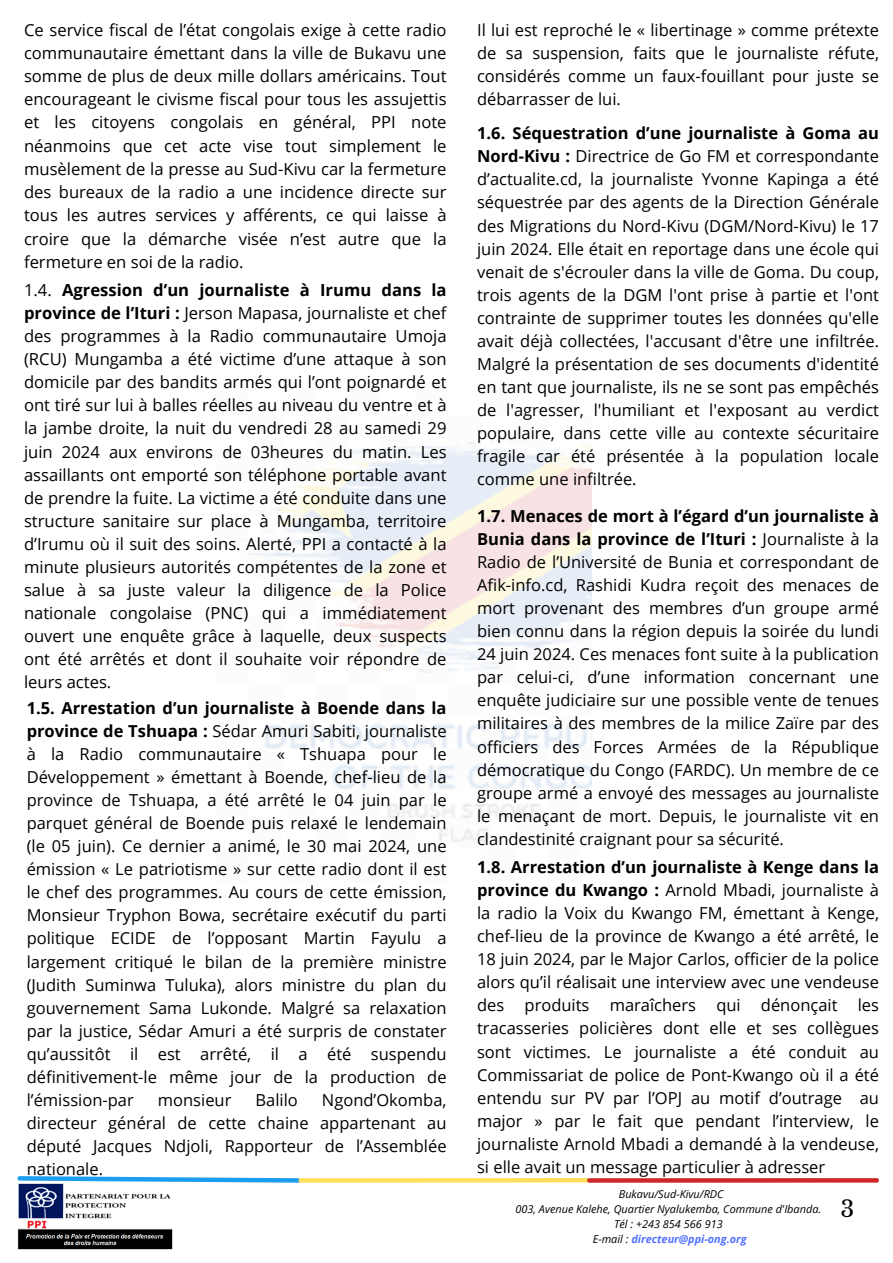
<style>
.page{position:relative;width:893px;height:1263px;background:#fff}
.page>*{position:absolute;margin:0;border:0;box-sizing:border-box;transform-origin:0 0}
.t1{font:22.5px "Libre Baskerville";color:#000}
.t2{font:16.58px/23.1px "Open Sans";color:#000;text-align:justify}
.t3{font:16.5px/23.1px "Open Sans";color:#000;text-align:justify}
.t4{font:italic 10.88px "Open Sans";color:#000}
.t5{font:italic 700 10.88px "Open Sans";color:#5271ff}
.s1{font-weight:700}
.s2{font-weight:400;color:#000}
</style>
<div class="page">
<img style="left:243px;top:438px;width:348px;height:404px">
<img style="left:17px;top:1185px;width:156px;height:65px">
<svg style="left:17px;top:1176px;width:284px;height:9px"></svg>
<div style="left:301px;top:1178px;width:286px;height:5px;background:#ffde59"></div>
<div style="left:589px;top:1178px;width:288px;height:5px;background:#ce2729"></div>
<p class="t2" style="left:24px;top:18px;width:424px">Ce service fiscal de l’état congolais exige à cette radio communautaire émettant dans la ville de Bukavu une somme de plus de deux mille dollars américains. Tout encourageant le civisme fiscal pour tous les assujettis et les citoyens congolais en général, PPI note néanmoins que cet acte vise tout simplement le musèlement de la presse au Sud-Kivu car la fermeture des bureaux de la radio a une incidence directe sur tous les autres services y afférents, ce qui laisse à croire que la démarche visée n’est autre que la fermeture en soi de la radio.</p>
<p class="t2" style="left:24px;top:278px;width:424px">1.4. <span class="s1">Agression d’un journaliste à Irumu dans la province de l’Ituri :</span> Jerson Mapasa, journaliste et chef des programmes à la Radio communautaire Umoja (RCU) Mungamba a été victime d’une attaque à son domicile par des bandits armés qui l’ont poignardé et ont tiré sur lui à balles réelles au niveau du ventre et à la jambe droite, la nuit du vendredi 28 au samedi 29 juin 2024 aux environs de 03heures du matin. Les assaillants ont emporté son téléphone portable avant de prendre la fuite. La victime a été conduite dans une structure sanitaire sur place à Mungamba, territoire d’Irumu où il suit des soins. Alerté, PPI a contacté à la minute plusieurs autorités compétentes de la zone et salue à sa juste valeur la diligence de la Police nationale congolaise (PNC) qui a immédiatement ouvert une enquête grâce à laquelle, deux suspects ont été arrêtés et dont il souhaite voir répondre de leurs actes.</p>
<h1 class="t3" style="left:27px;top:696px;width:421px"><span class="s1">1.5. Arrestation d’un journaliste à Boende dans la province de Tshuapa :</span> Sédar Amuri Sabiti, journaliste à la Radio communautaire « Tshuapa pour le Développement » émettant à Boende, chef-lieu de la province de Tshuapa, a été arrêté le 04 juin par le parquet général de Boende puis relaxé le lendemain (le 05 juin). Ce dernier a animé, le 30 mai 2024, une émission « Le patriotisme » sur cette radio dont il est le chef des programmes. Au cours de cette émission, Monsieur Tryphon Bowa, secrétaire exécutif du parti politique ECIDE de l’opposant Martin Fayulu a largement critiqué le bilan de la première ministre (Judith Suminwa Tuluka), alors ministre du plan du gouvernement Sama Lukonde. Malgré sa relaxation par la justice, Sédar Amuri a été surpris de constater qu’aussitôt il est arrêté, il a été suspendu définitivement-le même jour de la production de l’émission-par</h1>
<h1 class="t3" style="left:27px;top:1088px;width:421px;text-indent:295px">Ngond’Okomba, directeur général de cette chaine appartenant au député Jacques Ndjoli, Rapporteur de l’Assemblée nationale.</h1>
<h1 class="t3" style="left:158px;top:1088px;width:75px">monsieur</h1>
<h1 class="t3" style="left:255px;top:1088px;width:44px">Balilo</h1>
<p class="t3" style="left:477px;top:18px;width:403px">Il lui est reproché le « libertinage » comme prétexte de sa suspension, faits que le journaliste réfute, considérés comme un faux-fouillant pour juste se débarrasser de lui.</p>
<p class="t3" style="left:477px;top:121px;width:403px"><span class="s1">1.6. Séquestration d’une journaliste à Goma au Nord-Kivu :</span> Directrice de Go FM et correspondante d’actualite.cd, la journaliste Yvonne Kapinga a été séquestrée par des agents de la Direction Générale des Migrations du Nord-Kivu (DGM/Nord-Kivu) le 17 juin 2024. Elle était en reportage dans une école qui venait de s'écrouler dans la ville de Goma. Du coup, trois agents de la DGM l'ont prise à partie et l'ont contrainte de supprimer toutes les données qu'elle avait déjà collectées, l'accusant d'être une infiltrée.<br>Malgré la présentation de ses documents d'identité en tant que journaliste, ils ne se sont pas empêchés de l'agresser, l'humiliant et l'exposant au verdict populaire, dans cette ville au contexte sécuritaire fragile car été présentée à la population locale comme une infiltrée.</p>
<p class="t3" style="left:477px;top:504px;width:403px"><span class="s1">1.7. Menaces de mort à l’égard d’un journaliste à Bunia dans la province de l’Ituri :</span> Journaliste à la Radio de l’Université de Bunia et correspondant de Afik-info.cd, Rashidi Kudra reçoit des menaces de mort provenant des membres d’un groupe armé bien connu dans la région depuis la soirée du lundi 24 juin 2024. Ces menaces font suite à la publication par celui-ci, d’une information concernant une enquête judiciaire sur une possible vente de tenues militaires à des membres de la milice Zaïre par des officiers des Forces Armées de la République démocratique du Congo (FARDC). Un membre de ce groupe armé a envoyé des messages au journaliste le menaçant de mort. Depuis, le journaliste vit en clandestinité craignant pour sa sécurité.</p>
<h1 class="t3" style="left:477px;top:855px;width:403px"><span class="s1">1.8. Arrestation d’un journaliste à Kenge dans la province du Kwango :</span> Arnold Mbadi, journaliste à la radio la Voix du Kwango FM, émettant à Kenge, chef-lieu de la province de Kwango a été arrêté, le 18 juin 2024, par le Major Carlos, officier de la police alors qu’il réalisait une interview avec une vendeuse des produits maraîchers qui dénonçait les tracasseries policières dont elle et ses collègues sont victimes. Le journaliste a été conduit au Commissariat de police de Pont-Kwango où il a été entendu sur PV par l’OPJ au motif d’outrage au major » par le fait que pendant l’interview, le journaliste Arnold Mbadi a demandé à la vendeuse, si elle avait un message particulier à adresser</h1>
<h1 class="t4" style="left:619px;top:1186px;width:106px">Bukavu/Sud-Kivu/RDC</h1>
<h1 class="t4" style="left:515px;top:1201px;width:307px">003, Avenue Kalehe, Quartier Nyalukemba, Commune d'Ibanda.</h1>
<p class="t4" style="left:614px;top:1216px;width:110px">Tél : +243 854 566 913</p>
<h1 class="t5" style="left:593px;top:1232px;width:155px"><span class="s2">E-mail :</span> directeur@ppi-ong.org</h1>
<h1 class="t1" style="left:840px;top:1195px;width:15px">3</h1>
</div>
